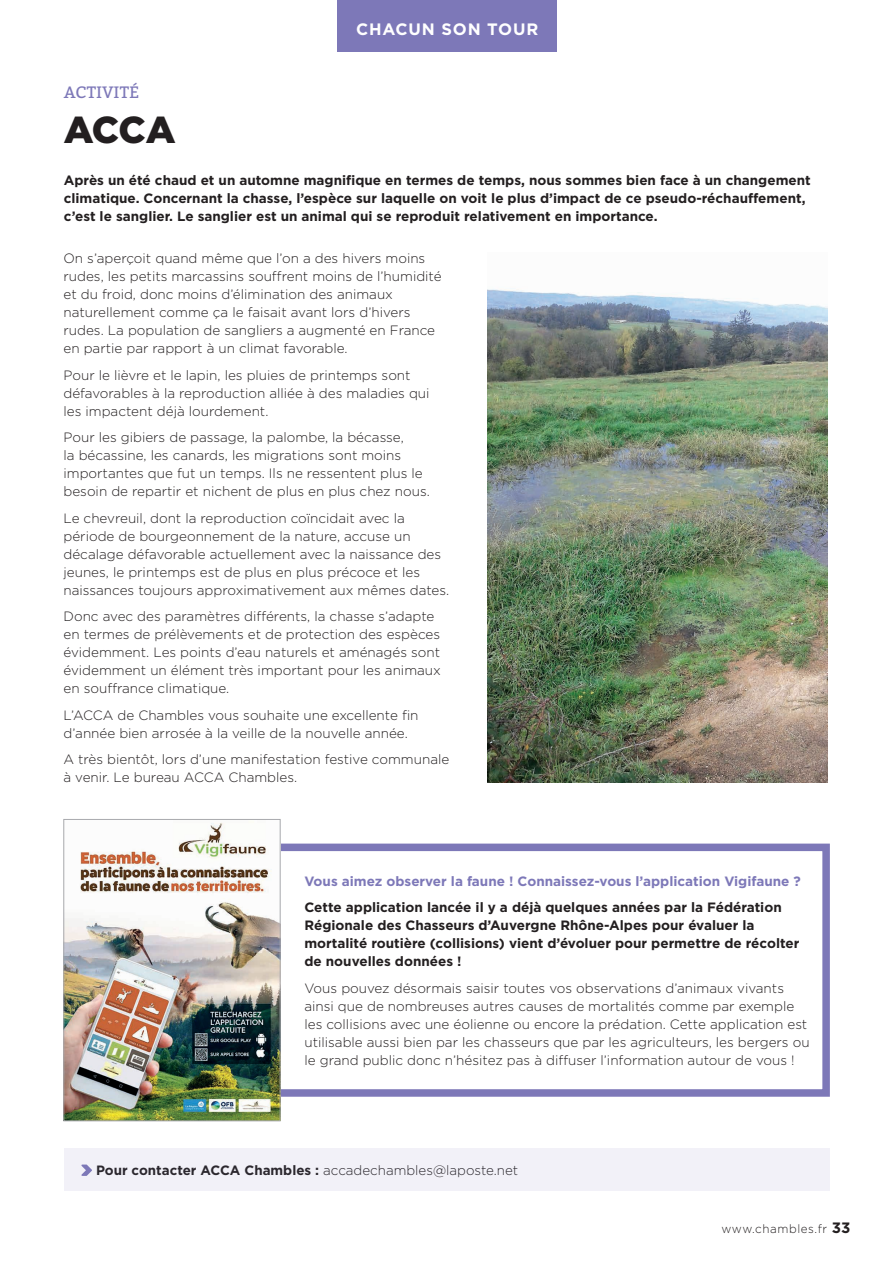
<style>
.page{position:relative;width:893px;height:1263px;background:#fff}
.page>*{position:absolute;margin:0;border:0;box-sizing:border-box;transform-origin:0 0}
.t1{font:900 37.5px "Gotham";color:#231f20}
.t2{font:700 16.5px "Gotham";letter-spacing:.05em;color:#fff}
.t3{font:16.5px "Bitter";letter-spacing:.01em;color:#7d78b8}
.t4{font:300 13.5px/18px "Gotham";color:#231f20}
.t5{font:700 13.5px/18px "Gotham";color:#231f20}
.t6{font:700 13.5px "Gotham";color:#7d78b8}
.t7{font:300 12px "Gotham";letter-spacing:.05em;color:#231f20}
.s1{font-weight:300}
.s2{font-weight:700;font-size:15px}
</style>
<div class="page">
<div style="left:337px;top:0;width:220px;height:51px;background:#7d78b8"></div>
<img style="left:488px;top:289px;width:339px;height:493px">
<div style="left:64px;top:1148px;width:766px;height:43px;background:#f2f1f8"></div>
<div style="left:185px;top:843px;width:645px;height:254px;border:8px solid #7d78b8"></div>
<img style="left:66px;top:822px;width:212px;height:297px">
<div style="left:64px;top:819px;width:216px;height:302px;border:1px solid #a8a9ad"></div>
<p class="t3" style="left:64px;top:82px;width:77px">ACTIVITÉ</p>
<h1 class="t1" style="left:64px;top:108px;width:113px">ACCA</h1>
<p class="t2" style="left:356px;top:18px;width:184px">CHACUN SON TOUR</p>
<p class="t5" style="left:64px;top:171px;width:748px">Après un été chaud et un automne magnifique en termes de temps, nous sommes bien face à un changement climatique. Concernant la chasse, l’espèce sur laquelle on voit le plus d’impact de ce pseudo-réchauffement, c’est le sanglier. Le sanglier est un animal qui se reproduit relativement en importance.</p>
<p class="t4" style="left:64px;top:249px;width:380px">On s’aperçoit quand même que l’on a des hivers moins rudes, les petits marcassins souffrent moins de l’humidité et du froid, donc moins d’élimination des animaux naturellement comme ça le faisait avant lors d’hivers rudes. La population de sangliers a augmenté en France en partie par rapport à un climat favorable.</p>
<p class="t4" style="left:64px;top:365px;width:368px">Pour le lièvre et le lapin, les pluies de printemps sont défavorables à la reproduction alliée à des maladies qui les impactent déjà lourdement.</p>
<p class="t4" style="left:64px;top:428px;width:368px">Pour les gibiers de passage, la palombe, la bécasse,<br>la bécassine, les canards, les migrations sont moins importantes que fut un temps. Ils ne ressentent plus le besoin de repartir et nichent de plus en plus chez nous.</p>
<p class="t4" style="left:64px;top:508px;width:387px">Le chevreuil, dont la reproduction coïncidait avec la période de bourgeonnement de la nature, accuse un décalage défavorable actuellement avec la naissance des jeunes, le printemps est de plus en plus précoce et les naissances toujours approximativement aux mêmes dates.</p>
<p class="t4" style="left:64px;top:607px;width:379px">Donc avec des paramètres différents, la chasse s’adapte en termes de prélèvements et de protection des espèces évidemment. Les points d’eau naturels et aménagés sont évidemment un élément très important pour les animaux en souffrance climatique.</p>
<p class="t4" style="left:64px;top:705px;width:357px">L’ACCA de Chambles vous souhaite une excellente fin d’année bien arrosée à la veille de la nouvelle année.</p>
<p class="t4" style="left:64px;top:750px;width:387px">A très bientôt, lors d’une manifestation festive communale à venir. Le bureau ACCA Chambles.</p>
<p class="t6" style="left:304px;top:872px;width:498px">Vous aimez observer la faune ! Connaissez-vous l’application Vigifaune ?</p>
<p class="t5" style="left:304px;top:898px;width:496px">Cette application lancée il y a déjà quelques années par la Fédération Régionale des Chasseurs d’Auvergne Rhône-Alpes pour évaluer la mortalité routière (collisions) vient d’évoluer pour permettre de récolter de nouvelles données !</p>
<p class="t4" style="left:304px;top:979px;width:507px">Vous pouvez désormais saisir toutes vos observations d’animaux vivants ainsi que de nombreuses autres causes de mortalités comme par exemple les collisions avec une éolienne ou encore la prédation. Cette application est utilisable aussi bien par les chasseurs que par les agriculteurs, les bergers ou le grand public donc n’hésitez pas à diffuser l’information autour de vous !</p>
<p class="t5" style="left:96px;top:1161px;width:424px">Pour contacter ACCA Chambles : <span class="s1">accadechambles@laposte.net</span></p>
<p class="t7" style="left:721px;top:1221px;width:130px">www.chambles.fr <span class="s2">33</span></p>
</div>
